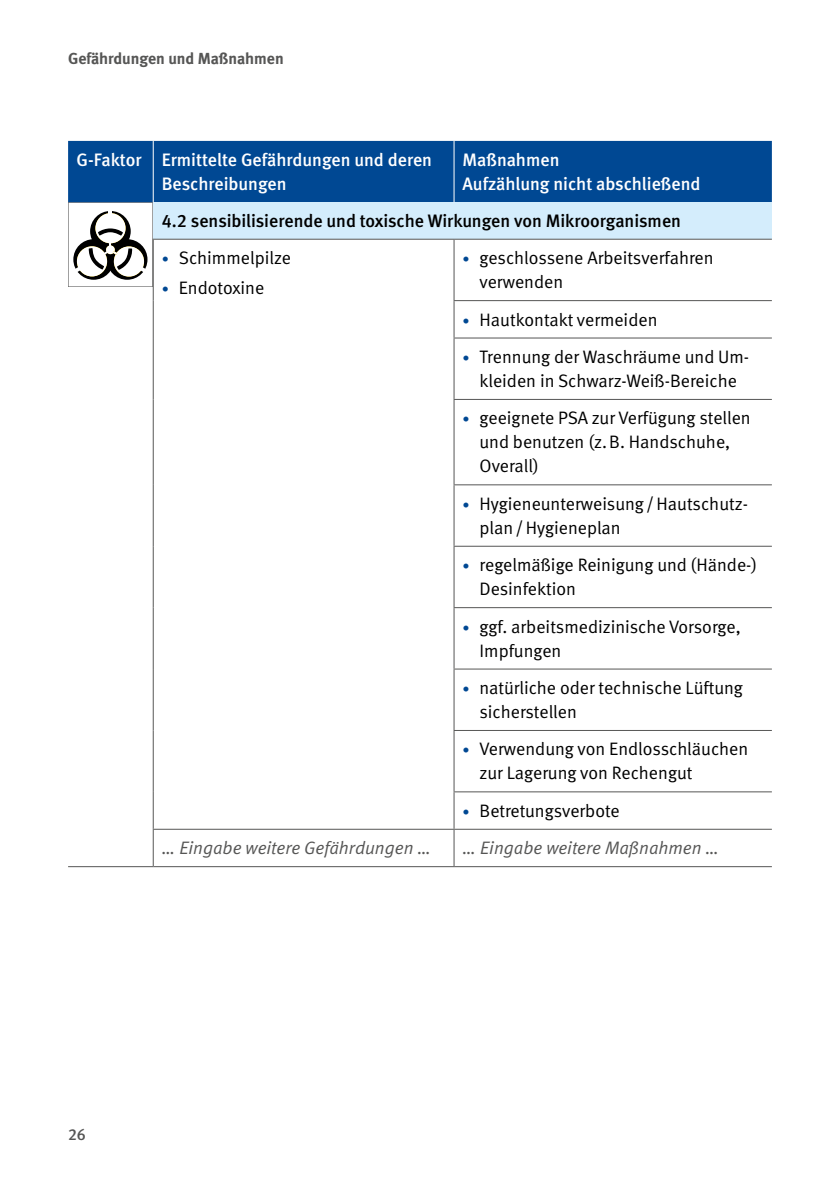
<style>
.page{position:relative;width:840px;height:1191px;background:#fff}
.page>*{position:absolute;margin:0;border:0;box-sizing:border-box;transform-origin:0 0}
.t1{font:18px/24px "DGUV Meta";color:#000}
.t2{font:500 18px/24px "DGUV Meta";color:#fff}
.Tabellen_und_Graphen_TI_medium{font:500 18px "DGUV Meta";color:#000}
.Tabellen_und_Graphen_TI_grau_kursiv{font:italic 18px "DGUV Meta";color:#565655}
.t3{font:700 16px "DGUV Meta";color:#565655}
.t4{font:500 16px "DGUV Meta";color:#565655}
.s1{font-size:14px;color:#004893}
</style>
<div class="page">
<div style="left:68px;top:141px;width:703px;height:61px;background:#004893"></div>
<div style="left:153px;top:202px;width:618px;height:37px;background:#d4edfc"></div>
<hr style="left:153px;top:141px;width:1px;height:61px;background:#fff">
<hr style="left:453px;top:141px;width:1px;height:61px;background:#fff">
<hr style="left:153px;top:240px;width:1px;height:61px;background:#565655">
<hr style="left:453px;top:240px;width:1px;height:60px;background:#565655">
<hr style="left:153px;top:301px;width:1px;height:37px;background:#565655">
<hr style="left:453px;top:300px;width:318px;height:1px;background:#565655">
<hr style="left:453px;top:301px;width:1px;height:36px;background:#565655">
<hr style="left:153px;top:338px;width:1px;height:61px;background:#565655">
<hr style="left:453px;top:337px;width:318px;height:1px;background:#565655">
<hr style="left:453px;top:338px;width:1px;height:61px;background:#565655">
<hr style="left:153px;top:399px;width:1px;height:86px;background:#565655">
<hr style="left:453px;top:399px;width:318px;height:1px;background:#565655">
<hr style="left:453px;top:400px;width:1px;height:84px;background:#565655">
<hr style="left:153px;top:485px;width:1px;height:61px;background:#565655">
<hr style="left:453px;top:484px;width:318px;height:1px;background:#565655">
<hr style="left:453px;top:485px;width:1px;height:61px;background:#565655">
<hr style="left:153px;top:546px;width:1px;height:61px;background:#565655">
<hr style="left:453px;top:546px;width:318px;height:1px;background:#565655">
<hr style="left:453px;top:547px;width:1px;height:60px;background:#565655">
<hr style="left:153px;top:607px;width:1px;height:62px;background:#565655">
<hr style="left:453px;top:607px;width:318px;height:1px;background:#565655">
<hr style="left:453px;top:608px;width:1px;height:60px;background:#565655">
<hr style="left:153px;top:669px;width:1px;height:61px;background:#565655">
<hr style="left:453px;top:668px;width:318px;height:1px;background:#565655">
<hr style="left:453px;top:669px;width:1px;height:61px;background:#565655">
<hr style="left:153px;top:730px;width:1px;height:62px;background:#565655">
<hr style="left:453px;top:730px;width:318px;height:1px;background:#565655">
<hr style="left:453px;top:731px;width:1px;height:60px;background:#565655">
<hr style="left:153px;top:792px;width:1px;height:36px;background:#565655">
<hr style="left:453px;top:791px;width:318px;height:1px;background:#565655">
<hr style="left:453px;top:792px;width:1px;height:36px;background:#565655">
<hr style="left:153px;top:829px;width:1px;height:37px;background:#565655">
<hr style="left:453px;top:829px;width:1px;height:37px;background:#565655">
<hr style="left:153px;top:866px;width:301px;height:1px;background:#565655">
<hr style="left:454px;top:866px;width:317px;height:1px;background:#565655">
<hr style="left:153px;top:239px;width:301px;height:1px;background:#565655">
<hr style="left:454px;top:239px;width:317px;height:1px;background:#565655">
<hr style="left:153px;top:828px;width:301px;height:1px;background:#565655">
<hr style="left:454px;top:828px;width:317px;height:1px;background:#565655">
<hr style="left:68px;top:866px;width:85px;height:1px;background:#565655">
<svg style="left:68px;top:202px;width:85px;height:85px"></svg>
<p class="t3" style="left:68px;top:49px;width:217px">Gefährdungen und Maßnahmen</p>
<p class="t2" style="left:162px;top:148px;width:272px;text-indent:-85px">G-Faktor Ermittelte Gefährdungen und deren<br>Beschreibungen</p>
<p class="t2" style="left:462px;top:148px;width:239px">Maßnahmen<br>Aufzählung nicht abschließend</p>
<p class="Tabellen_und_Graphen_TI_medium" style="left:162px;top:210px;width:520px">4.2 sensibilisierende und toxische Wirkungen von Mikroorganismen</p>
<p class="t1" style="left:162px;top:246px;width:131px"><span class="s1">•</span> Schimmelpilze</p>
<p class="t1" style="left:162px;top:276px;width:104px"><span class="s1">•</span> Endotoxine</p>
<p class="t1" style="left:479px;top:246px;width:235px;text-indent:-17px"><span class="s1">•</span> geschlossene Arbeitsverfahren verwenden</p>
<p class="t1" style="left:462px;top:308px;width:196px"><span class="s1">•</span> Hautkontakt vermeiden</p>
<p class="t1" style="left:462px;top:345px;width:288px;text-align:center"><span class="s1">•</span> Trennung der Waschräume und Um&shy;kleiden in Schwarz-Weiß-Bereiche</p>
<p class="t1" style="left:479px;top:406px;width:272px;text-indent:-17px"><span class="s1">•</span> geeignete PSA zur Verfügung stellen und benutzen (z.B. Handschuhe,<br>Overall)</p>
<p class="t1" style="left:479px;top:492px;width:270px;text-indent:-17px"><span class="s1">•</span> Hygieneunterweisung/Hautschutz&shy;plan/Hygieneplan</p>
<p class="t1" style="left:479px;top:553px;width:279px;text-indent:-17px"><span class="s1">•</span> regelmäßige Reinigung und (Hände-)<br>Desinfektion</p>
<p class="t1" style="left:479px;top:615px;width:262px;text-indent:-17px"><span class="s1">•</span> ggf. arbeitsmedizinische Vorsorge,<br>Impfungen</p>
<p class="t1" style="left:479px;top:676px;width:265px;text-indent:-17px"><span class="s1">•</span> natürliche oder technische Lüftung sicherstellen</p>
<p class="t1" style="left:479px;top:737px;width:270px;text-indent:-17px"><span class="s1">•</span> Verwendung von Endlosschläuchen zur Lagerung von Rechengut</p>
<p class="t1" style="left:462px;top:799px;width:159px"><span class="s1">•</span> Betretungsverbote</p>
<p class="Tabellen_und_Graphen_TI_grau_kursiv" style="left:162px;top:837px;width:271px">… Eingabe weitere Gefährdungen …</p>
<p class="Tabellen_und_Graphen_TI_grau_kursiv" style="left:462px;top:837px;width:258px">… Eingabe weitere Maßnahmen …</p>
<p class="t4" style="left:68px;top:1124px;width:19px">26</p>
</div>
